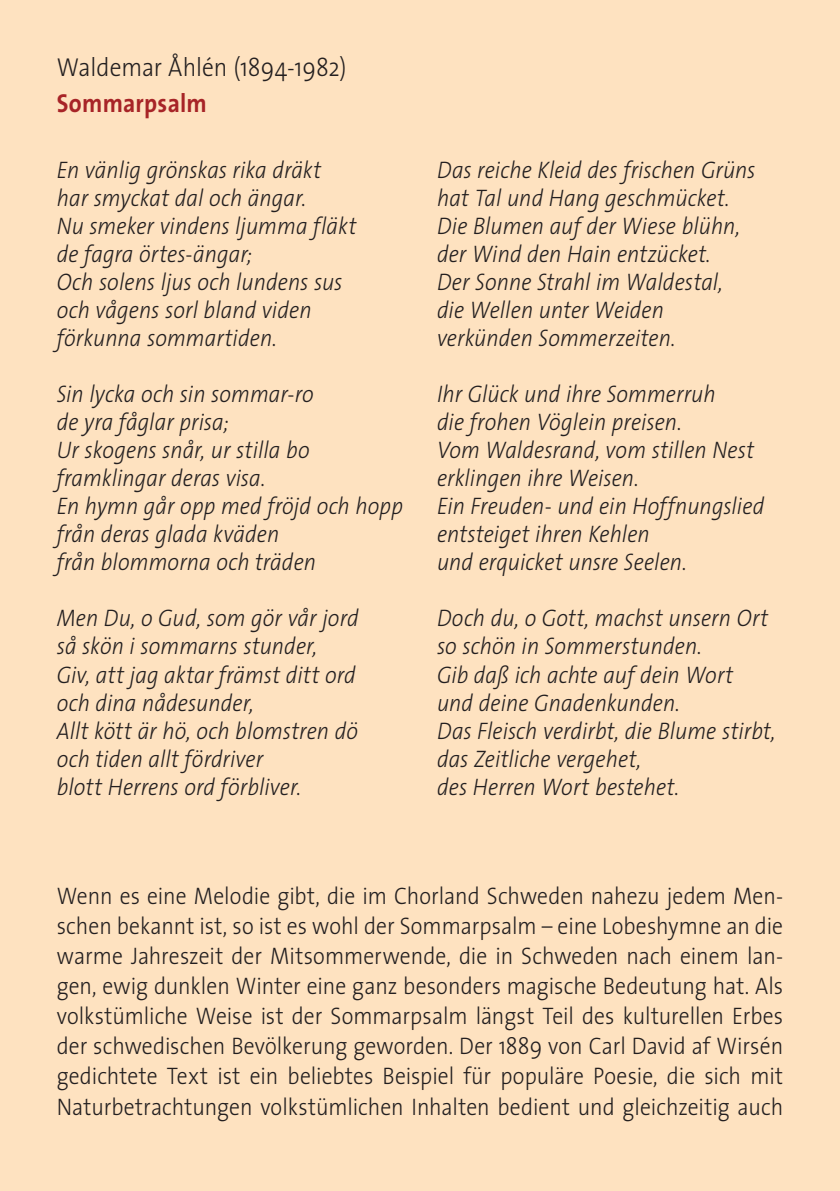
<style>
.page{position:relative;width:840px;height:1191px;background:#fff}
.page>*{position:absolute;margin:0;border:0;box-sizing:border-box;transform-origin:0 0}
.t1{font:300 26px "The Sans";letter-spacing:-.005em;color:#231f20;scale:.9 1}
.t2{font:700 26px "The Sans";letter-spacing:.01em;color:#a72427;scale:.9 1}
.t3{font:italic 300 24px/28px "The Sans";color:#231f20;scale:.9 1}
.t4{font:300 24px/30px "The Sans";letter-spacing:-.005em;color:#231f20;text-align:justify;scale:.9 1}
</style>
<div class="page">
<div style="left:0;top:0;width:839px;height:1191px;background:#fee2c0"></div>
<p class="t1" style="left:57px;top:45px;width:323px">Waldemar Åhlén (1894-1982)</p>
<p class="t2" style="left:57px;top:81px;width:168px">Sommarpsalm</p>
<p class="t3" style="left:57px;top:155px;width:334px">En vänlig grönskas rika dräkt har smyckat dal och ängar.<br>Nu smeker vindens ljumma fläkt de fagra örtes-ängar;<br>Och solens ljus och lundens sus och vågens sorl bland viden förkunna sommartiden.</p>
<p class="t3" style="left:57px;top:379px;width:386px">Sin lycka och sin sommar-ro<br>de yra fåglar prisa;<br>Ur skogens snår, ur stilla bo framklingar deras visa.<br>En hymn går opp med fröjd och hopp från deras glada kväden<br>från blommorna och träden</p>
<p class="t3" style="left:57px;top:603px;width:337px">Men Du, o Gud, som gör vår jord så skön i sommarns stunder,<br>Giv, att jag aktar främst ditt ord och dina nådesunder,<br>Allt kött är hö, och blomstren dö och tiden allt fördriver<br>blott Herrens ord förbliver.</p>
<p class="t3" style="left:437px;top:155px;width:355px">Das reiche Kleid des frischen Grüns hat Tal und Hang geschmücket.<br>Die Blumen auf der Wiese blühn, der Wind den Hain entzücket.<br>Der Sonne Strahl im Waldestal, die Wellen unter Weiden verkünden Sommerzeiten.</p>
<p class="t3" style="left:437px;top:379px;width:365px">Ihr Glück und ihre Sommerruh<br>die frohen Vöglein preisen.<br>Vom Waldesrand, vom stillen Nest erklingen ihre Weisen.<br>Ein Freuden- und ein Hoffnungslied entsteiget ihren Kehlen<br>und erquicket unsre Seelen.</p>
<p class="t3" style="left:437px;top:603px;width:377px">Doch du, o Gott, machst unsern Ort so schön in Sommerstunden.<br>Gib daß ich achte auf dein Wort und deine Gnadenkunden.<br>Das Fleisch verdirbt, die Blume stirbt, das Zeitliche vergehet,<br>des Herren Wort bestehet.</p>
<p class="t4" style="left:57px;top:880px;width:808px">Wenn es eine Melodie gibt, die im Chorland Schweden nahezu jedem Men&shy;schen bekannt ist, so ist es wohl der Sommarpsalm – eine Lobeshymne an die warme Jahreszeit der Mitsommerwende, die in Schweden nach einem lan&shy;gen, ewig dunklen Winter eine ganz besonders magische Bedeutung hat. Als volkstümliche Weise ist der Sommarpsalm längst Teil des kulturellen Erbes der schwedischen Bevölkerung geworden. Der 1889 von Carl David af Wirsén gedichtete Text ist ein beliebtes Beispiel für populäre Poesie, die sich mit Naturbetrachtungen volkstümlichen Inhalten bedient und gleichzeitig auch</p>
</div>
